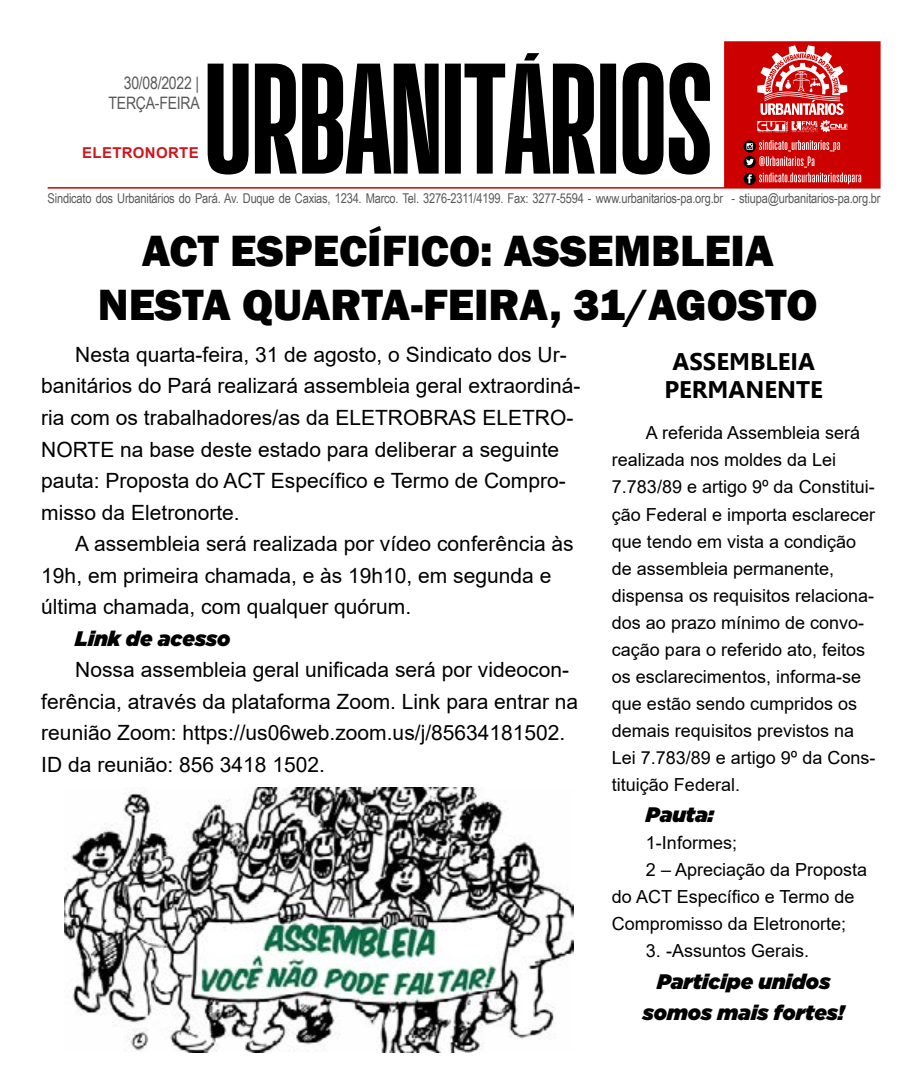
<style>
.page{position:relative;width:918px;height:1085px;background:#fff}
.page>*{position:absolute;margin:0;border:0;box-sizing:border-box;transform-origin:0 0}
.t1{font:800 45px/54px "Franklin Gothic";color:#000;text-align:center}
.t2{font:700 24px/28.5px "Leelawadee";color:#000;text-align:center}
.t3{font:21px/31.5px "Arial";color:#000}
.t4{font:italic 900 21px/31.5px "Gotham";color:#000;text-align:center}
.t5{font:18px/27px "Arial";color:#000}
.t6{font:17.1px/20.5px "Arial Narrow";letter-spacing:-.015em;color:#58595b;text-align:right}
.t7{font:700 15px "Arial";letter-spacing:.02em;color:#ce171e}
.t8{font:13.5px "Arial Narrow";letter-spacing:-.015em;color:#58595b}
</style>
<div class="page">
<svg style="left:48px;top:41px;width:833px;height:147px"></svg>
<svg style="left:757px;top:45px;width:90px;height:87px"></svg>
<svg style="left:744px;top:140px;width:117px;height:45px;background:#cc3131"></svg>
<img style="left:64px;top:787px;width:509px;height:265px">
<p class="t6" style="left:109px;top:72px;width:93px">30/08/2022 |<br>TERÇA-FEIRA</p>
<p class="t7" style="left:82px;top:142px;width:118px">ELETRONORTE</p>
<p class="t8" style="left:48px;top:188px;width:834px">Sindicato dos Urbanitários do Pará. Av. Duque de Caxias, 1234. Marco. Tel. 3276-2311/4199. Fax: 3277-5594 - www.urbanitarios-pa.org.br - stiupa@urbanitarios-pa.org.br</p>
<h1 class="t1" style="left:98px;top:223px;width:721px">ACT ESPECÍFICO: ASSEMBLEIA<br>NESTA QUARTA-FEIRA, 31/AGOSTO</h1>
<p class="t2" style="left:664px;top:347px;width:160px">ASSEMBLEIA<br>PERMANENTE</p>
<p class="t5" style="left:612px;top:419px;width:265px;text-indent:34px">A referida Assembleia será realizada nos moldes da Lei<br>7.783/89 e artigo 9º da Constitui&shy;ção Federal e importa esclarecer que tendo em vista a condição de assembleia permanente, dispensa os requisitos relaciona&shy;dos ao prazo mínimo de convo&shy;cação para o referido ato, feitos os esclarecimentos, informa-se que estão sendo cumpridos os demais requisitos previstos na<br>Lei 7.783/89 e artigo 9º da Cons&shy;tituição Federal.</p>
<p class="t4" style="left:646px;top:798px;width:70px">Pauta:</p>
<p class="t5" style="left:646px;top:829px;width:93px">1-Informes;</p>
<p class="t5" style="left:646px;top:856px;width:223px">2 – Apreciação da Proposta</p>
<p class="t5" style="left:612px;top:883px;width:244px">do ACT Específico e Termo de</p>
<p class="t5" style="left:612px;top:910px;width:236px">Compromisso da Eletronorte;</p>
<p class="t5" style="left:646px;top:937px;width:165px">3. -Assuntos Gerais.</p>
<p class="t4" style="left:643px;top:964px;width:203px">Participe unidos somos mais fortes!</p>
<p class="t3" style="left:41px;top:338px;width:541px;text-indent:34px">Nesta quarta-feira, 31 de agosto, o Sindicato dos Ur&shy;banitários do Pará realizará assembleia geral extraordiná&shy;ria com os trabalhadores/as da ELETROBRAS ELETRO-NORTE na base deste estado para deliberar a seguinte pauta: Proposta do ACT Específico e Termo de Compro&shy;misso da Eletronorte.</p>
<p class="t3" style="left:41px;top:527px;width:534px;text-indent:34px">A assembleia será realizada por vídeo conferência às<br>19h, em primeira chamada, e às 19h10, em segunda e última chamada, com qualquer quórum.</p>
<p class="t4" style="left:75px;top:621px;width:157px">Link de acesso</p>
<p class="t3" style="left:41px;top:653px;width:538px;text-indent:34px">Nossa assembleia geral unificada será por videocon&shy;ferência, através da plataforma Zoom. Link para entrar na reunião Zoom: https://us06web.zoom.us/j/85634181502.<br>ID da reunião: 856 3418 1502.</p>
</div>
